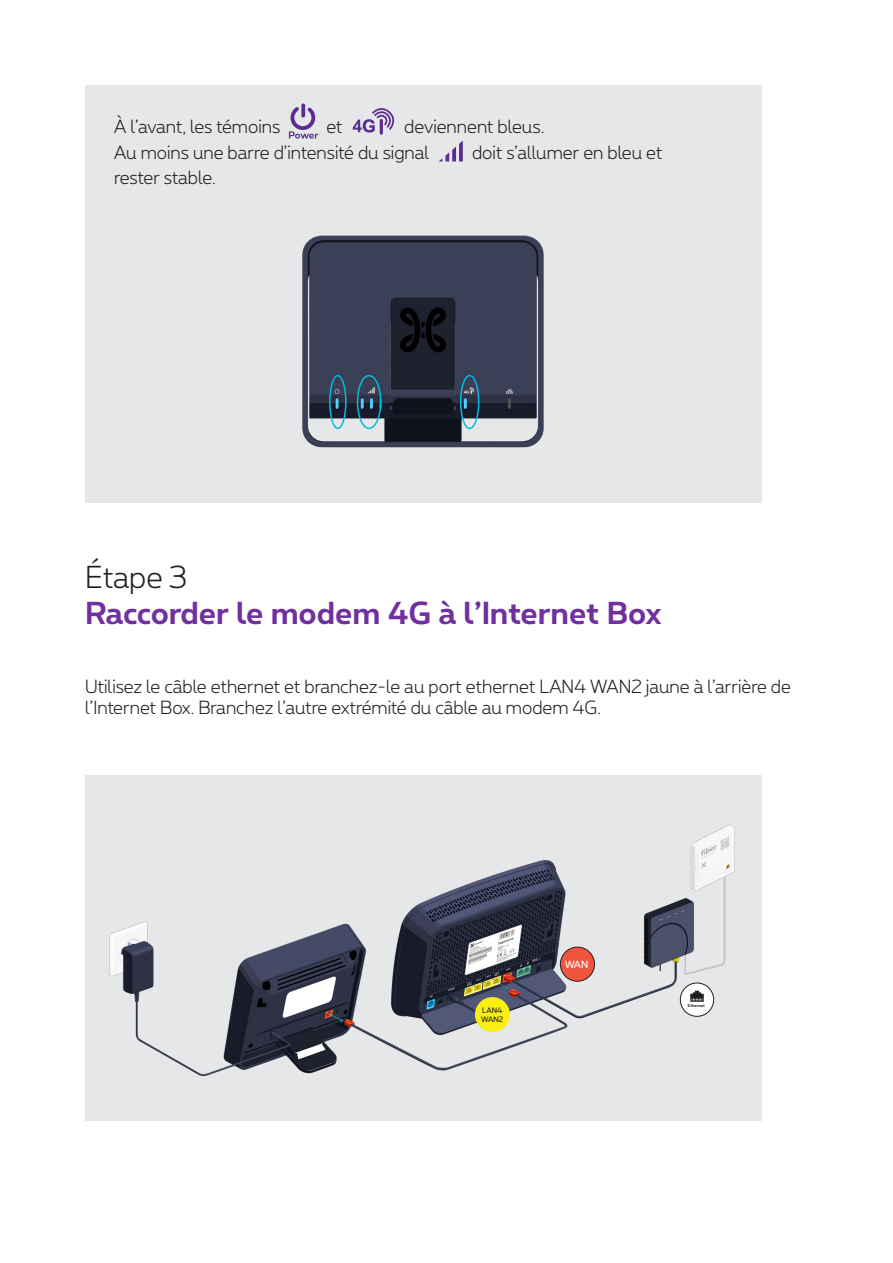
<style>
.page{position:relative;width:893px;height:1263px;background:#fff}
.page>*{position:absolute;margin:0;border:0;box-sizing:border-box;transform-origin:0 0}
.Heading_1{font:700 30px/36px "Proximus";color:#7030a0}
.t1{font:300 18px/25.5px "Proximus";color:#231f20}
.t2{font:10.05px "Proximus";color:#fff}
.t3{font:7.5px/9px "Proximus";color:#231f20}
.t4{font:700 3.9px "Proximus";color:#231f20}
.s1{font-weight:300;color:#231f20}
</style>
<div class="page">
<div style="left:85px;top:85px;width:676px;height:418px;background:#e6e7e9"></div>
<svg style="left:289px;top:107px;width:29px;height:32px"></svg>
<svg style="left:301px;top:103px;width:4px;height:14px"></svg>
<svg style="left:353px;top:108px;width:42px;height:25px"></svg>
<svg style="left:439px;top:141px;width:24px;height:20px"></svg>
<img style="left:302px;top:235px;width:242px;height:213px">
<div style="left:85px;top:775px;width:676px;height:346px;background:#e6e7e9"></div>
<img style="left:109px;top:824px;width:626px;height:252px">
<div style="left:475px;top:997px;width:35px;height:35px;background:#fbef11;border-radius:50%"></div>
<div style="left:560px;top:947px;width:34px;height:34px;background:#f0553e;border-radius:50%"></div>
<div style="left:560px;top:947px;width:35px;height:34px;border:1px solid #231f20;border-radius:50%"></div>
<div style="left:680px;top:983px;width:34px;height:33px;background:#fff;border-radius:50%"></div>
<div style="left:680px;top:983px;width:34px;height:34px;border:1px solid #231f20;border-radius:50%"></div>
<svg style="left:690px;top:991px;width:14px;height:11px"></svg>
<div style="left:329px;top:375px;width:18px;height:54px;border:2px solid #02bbdf;border-radius:50%"></div>
<div style="left:460px;top:375px;width:19px;height:54px;border:2px solid #02bbdf;border-radius:50%"></div>
<div style="left:357px;top:375px;width:24px;height:54px;border:2px solid #02bbdf;border-radius:50%"></div>
<p class="t1" style="left:114px;top:113px;width:168px">À l’avant, les témoins</p>
<p class="t1" style="left:326px;top:113px;width:18px">et</p>
<p class="t1" style="left:114px;top:113px;width:432px;text-indent:290px">deviennent bleus.<br>Au moins une barre d’intensité du signal</p>
<p class="t1" style="left:472px;top:138px;width:192px">doit s’allumer en bleu et</p>
<p class="t1" style="left:114px;top:164px;width:103px">rester stable.</p>
<p class="Heading_1" style="left:85px;top:556px;width:578px"><span class="s1">Étape 3<br></span>Raccorder le modem 4G à l’Internet Box</p>
<p class="t1" style="left:85px;top:674px;width:707px;line-height:21.6px">Utilisez le câble ethernet et branchez-le au port ethernet LAN4 WAN2 jaune à l’arrière de l’Internet Box. Branchez l’autre extrémité du câble au modem 4G.</p>
<p class="t3" style="left:481px;top:1005px;width:24px">LAN4<br>WAN2</p>
<p class="t2" style="left:565px;top:957px;width:25px">WAN</p>
<p class="t4" style="left:688px;top:1002px;width:18px">Ethernet</p>
</div>
